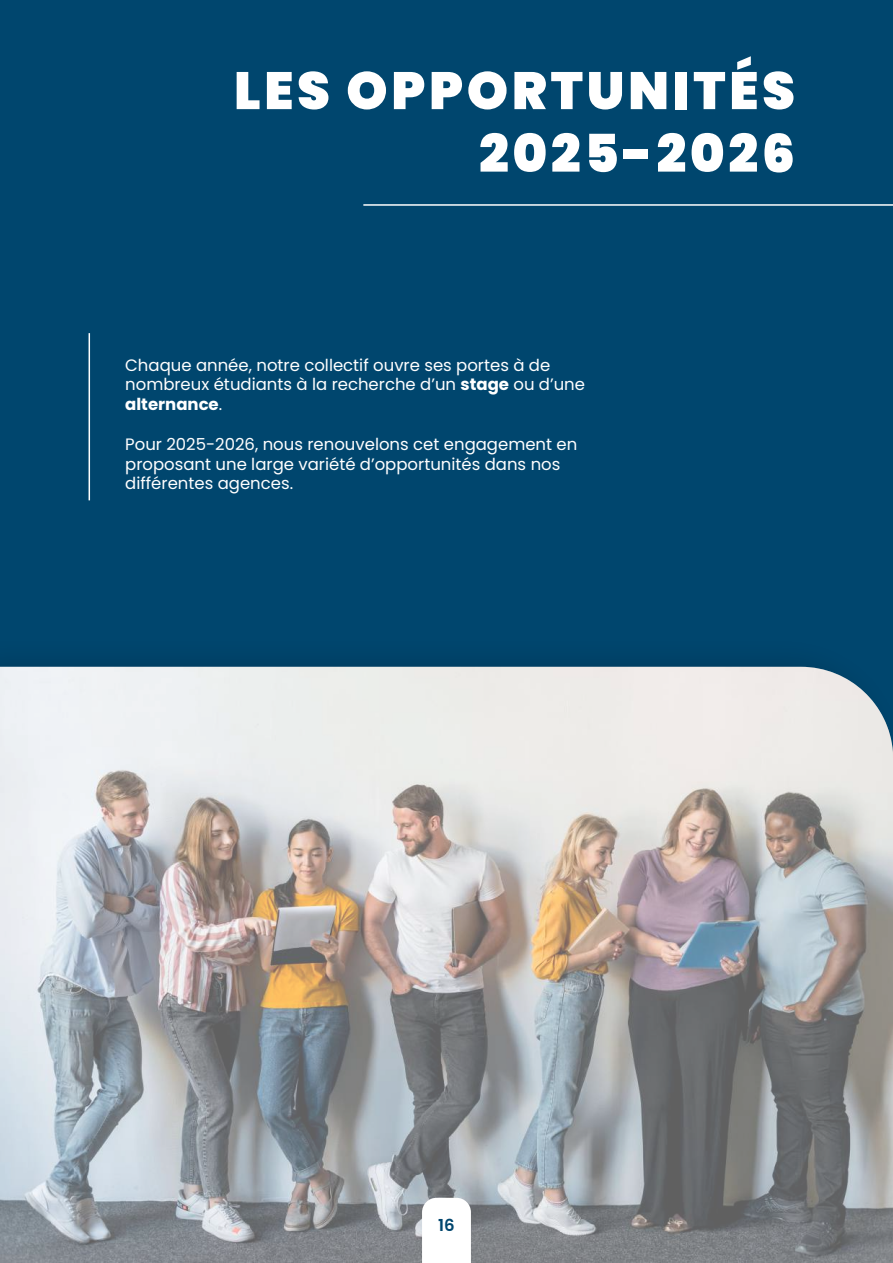
<style>
.page{position:relative;width:893px;height:1263px;background:#00466e}
.page>*{position:absolute;margin:0;border:0;box-sizing:border-box;transform-origin:0 0}
.t1{font:900 52.5px/63px "Poppins";letter-spacing:.07em;color:#fff;text-align:right}
.t2{font:16.5px/19.8px "Poppins";color:#fff}
.t3{font:600 16.5px "Poppins";color:#00466e}
.s1{font-weight:700}
</style>
<div class="page">
<hr style="left:363px;top:204px;width:530px;height:2px;background:#fff">
<svg style="left:0;top:667px;width:893px;height:596px;background:#b1b2b2"></svg>
<hr style="left:89px;top:333px;width:1px;height:167px;background:#fff">
<div style="left:422px;top:1198px;width:49px;height:65px;background:#fff"></div>
<h1 class="t1" style="left:234px;top:60px;width:562px">LES OPPORTUNITÉS<br>2025-2026</h1>
<p class="t2" style="left:125px;top:355px;width:461px">Chaque année, notre collectif ouvre ses portes à de nombreux étudiants à la recherche d’un <span class="s1">stage</span> ou d’une <span class="s1">alternance</span>.</p>
<p class="t2" style="left:125px;top:434px;width:454px">Pour 2025-2026, nous renouvelons cet engagement en proposant une large variété d’opportunités dans nos différentes agences.</p>
<p class="t3" style="left:438px;top:1216px;width:18px">16</p>
</div>
